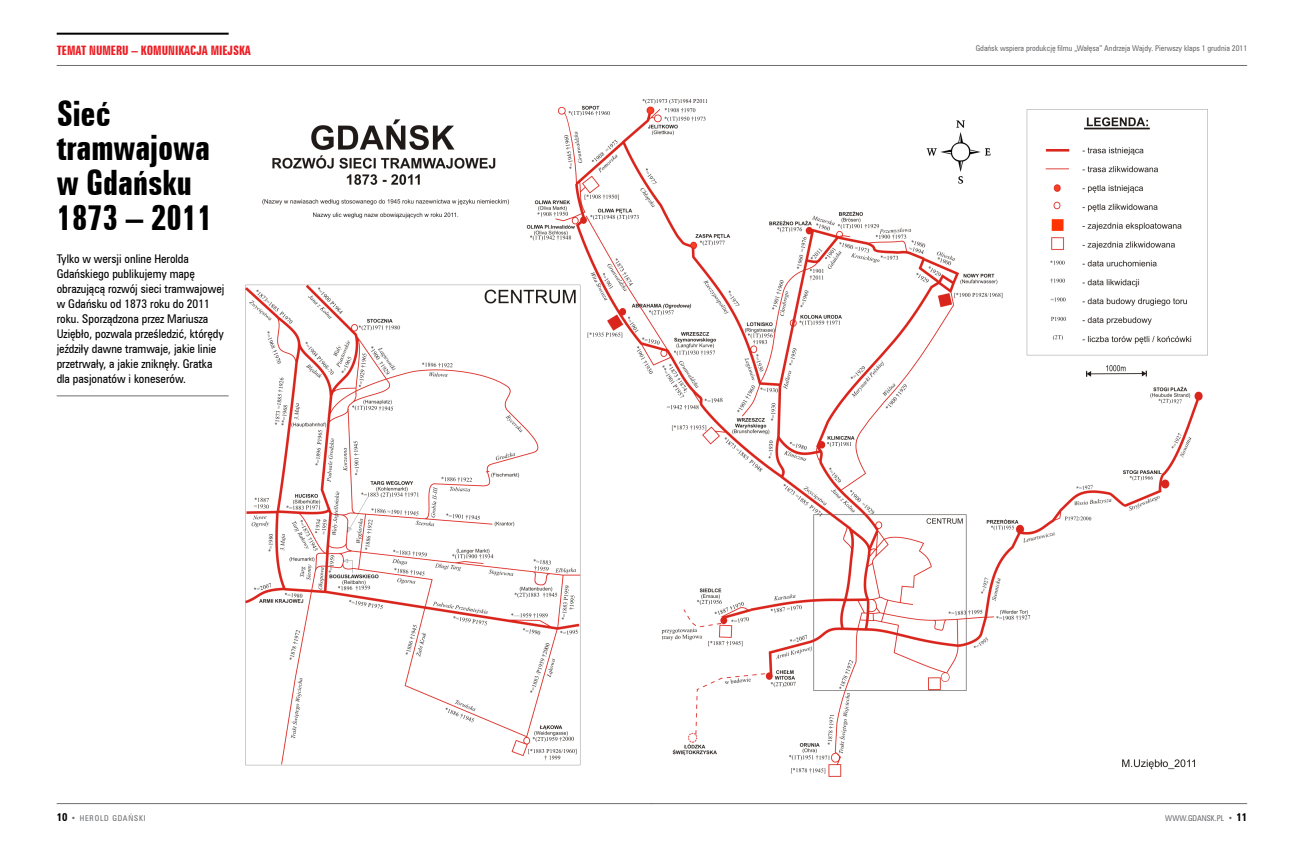
<style>
.page{position:relative;width:1304px;height:842px;background:#fff}
.page>*{position:absolute;margin:0;border:0;box-sizing:border-box;transform-origin:0 0}
.tytuł{font:700 extra-condensed 35px/35px "Zurich L2";color:#000}
.t1{font:700 extra-condensed 13px "Zurich L2";color:#ed1d24}
.lead{font:condensed 12px/15px "Zurich L2";color:#000}
.lead_podkreslenie{font:condensed 12px "Zurich L2";color:#000}
.akapit{font:condensed 8px "Zurich L2";color:#6d6e71}
.akapit-2{font:condensed 8px "Zurich L2";letter-spacing:.1em;color:#6d6e71}
.s1{font-weight:700;font-size:11px;color:#000}
</style>
<div class="page">
<hr style="left:57px;top:65px;width:1190px;height:1px;background:#6d6e71">
<hr style="left:57px;top:33px;width:172px;height:2px;background:#000">
<hr style="left:57px;top:396px;width:172px;height:1px;background:#6d6e71">
<img style="left:246px;top:99px;width:962px;height:678px">
<hr style="left:57px;top:803px;width:595px;height:1px;background:#6d6e71">
<hr style="left:652px;top:803px;width:595px;height:1px;background:#6d6e71">
<p class="t1" style="left:57px;top:42px;width:196px">TEMAT NUMERU – KOMUNIKACJA MIEJSKA</p>
<p class="tytuł" style="left:57px;top:96px;width:55px">Sieć</p>
<p class="tytuł" style="left:57px;top:130px;width:158px">tramwajowa w Gdańsku<br>1873 – 2011</p>
<p class="lead" style="left:57px;top:251px;width:169px">Tylko w wersji online Herolda Gdańskiego publikujemy mapę obrazującą rozwój sieci tramwajowej w Gdańsku od 1873 roku do 2011 roku. Sporządzona przez Mariusza Uziębło, pozwala prześledzić, którędy jeździły dawne tramwaje, jakie linie przetrwały, a jakie zniknęły. Gratka</p>
<p class="lead_podkreslenie" style="left:57px;top:371px;width:131px">dla pasjonatów i koneserów.</p>
<p class="akapit" style="left:976px;top:43px;width:273px">Gdańsk wspiera produkcję filmu „Wałęsa” Andrzeja Wajdy. Pierwszy klaps 1 grudnia 2011</p>
<p class="akapit-2" style="left:57px;top:813px;width:90px"><span class="s1">10</span> • HEROLD GDAŃSKI</p>
<p class="akapit" style="left:1165px;top:813px;width:84px">WWW.GDANSK.PL • <span class="s1">11</span></p>
</div>
